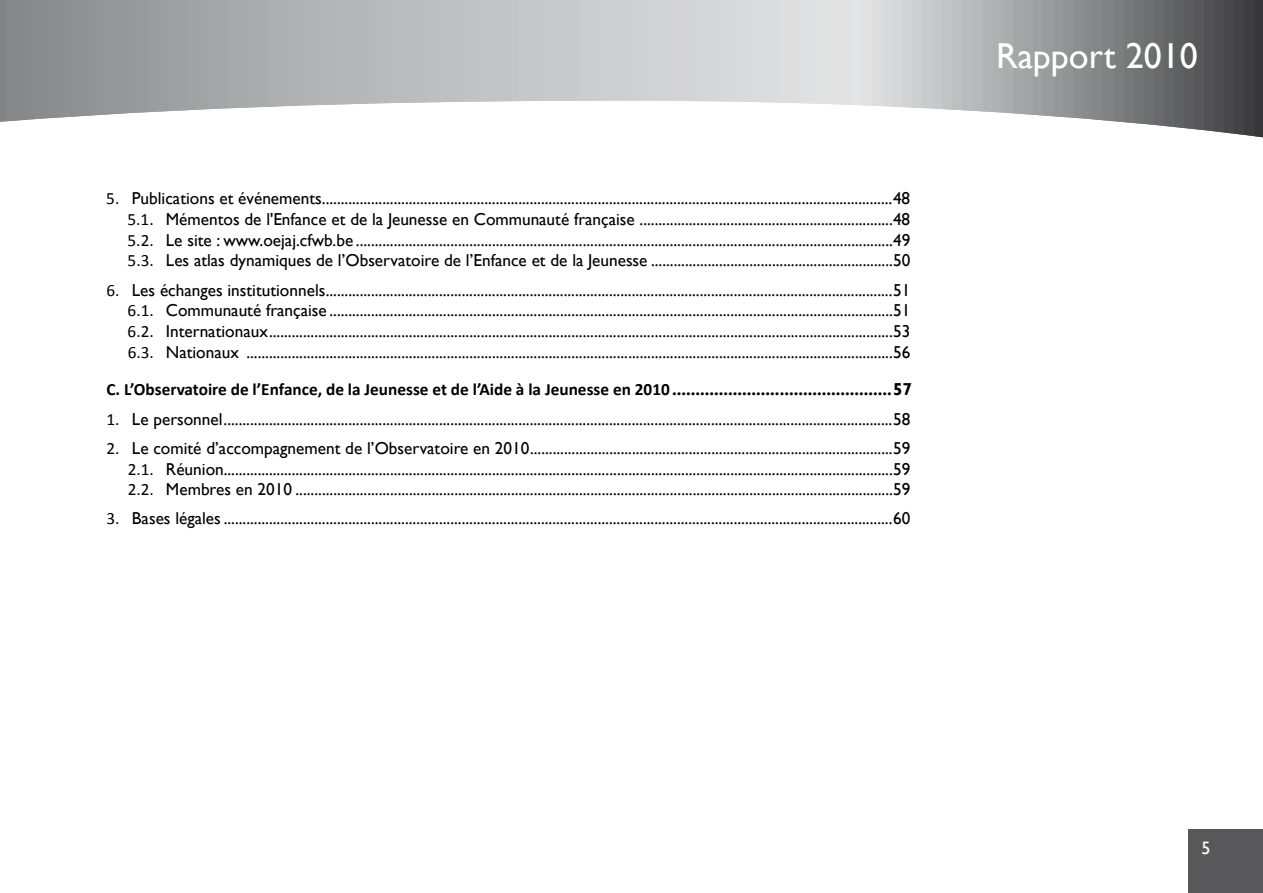
<style>
.page{position:relative;width:1263px;height:893px;background:#fff}
.page>*{position:absolute;margin:0;border:0;box-sizing:border-box;transform-origin:0 0}
.t1{font:36px "Gill Sans";color:#fff}
.t2{font:18px "Gill Sans";color:#fff}
.t3{font:17.25px/20.7px "Gill Sans";color:#000;text-align:justify}
.t4{font:700 17.25px "Calibri";color:#000}
.s1{font-family:"Calibri"}
.s2{font-family:"Gill Sans"}
</style>
<div class="page">
<div style="left:1188px;top:829px;width:75px;height:64px;background:#58585a"></div>
<svg style="left:0;top:0;width:1263px;height:137px"></svg>
<p class="t3" style="left:128px;top:188px;width:784px;text-indent:-21px"><span class="s1">5.</span> Publications et événements.......................................................................................................................................................48<br><span class="s1">5.1.</span> Mémentos de l'Enfance et de la Jeunesse en Communauté française ...................................................................48<br><span class="s1">5.2.</span> Le site : www.oejaj.cfwb.be ..............................................................................................................................................49<br><span class="s1">5.3.</span> Les atlas dynamiques de l’Observatoire de l’Enfance et de la Jeunesse ................................................................50</p>
<p class="t3" style="left:128px;top:280px;width:784px;text-indent:-21px"><span class="s1">6.</span> Les échanges institutionnels......................................................................................................................................................51<br><span class="s1">6.1.</span> Communauté française .....................................................................................................................................................51<br><span class="s1">6.2.</span> Internationaux.....................................................................................................................................................................53<br><span class="s1">6.3.</span> Nationaux ...........................................................................................................................................................................56</p>
<p class="t4" style="left:106px;top:379px;width:807px">C. L’Observatoire de l’Enfance, de la Jeunesse et de l’Aide à la Jeunesse en 2010 <span class="s2">...............................................57</span></p>
<p class="t3" style="left:106px;top:409px;width:805px"><span class="s1">1.</span> Le personnel.................................................................................................................................................................................58</p>
<p class="t3" style="left:128px;top:438px;width:784px;text-indent:-21px"><span class="s1">2.</span> Le comité d’accompagnement de l’Observatoire en 2010................................................................................................59<br><span class="s1">2.1.</span> Réunion.................................................................................................................................................................................59<br><span class="s1">2.2.</span> Membres en 2010 ..............................................................................................................................................................59</p>
<p class="t3" style="left:106px;top:509px;width:805px"><span class="s1">3.</span> Bases légales .................................................................................................................................................................................60</p>
<h1 class="t1" style="left:996px;top:35px;width:203px">Rapport 2010</h1>
<h1 class="t1" style="left:1162px;top:35px;width:37px">09</h1>
<p class="t2" style="left:1201px;top:838px;width:10px">5</p>
</div>
